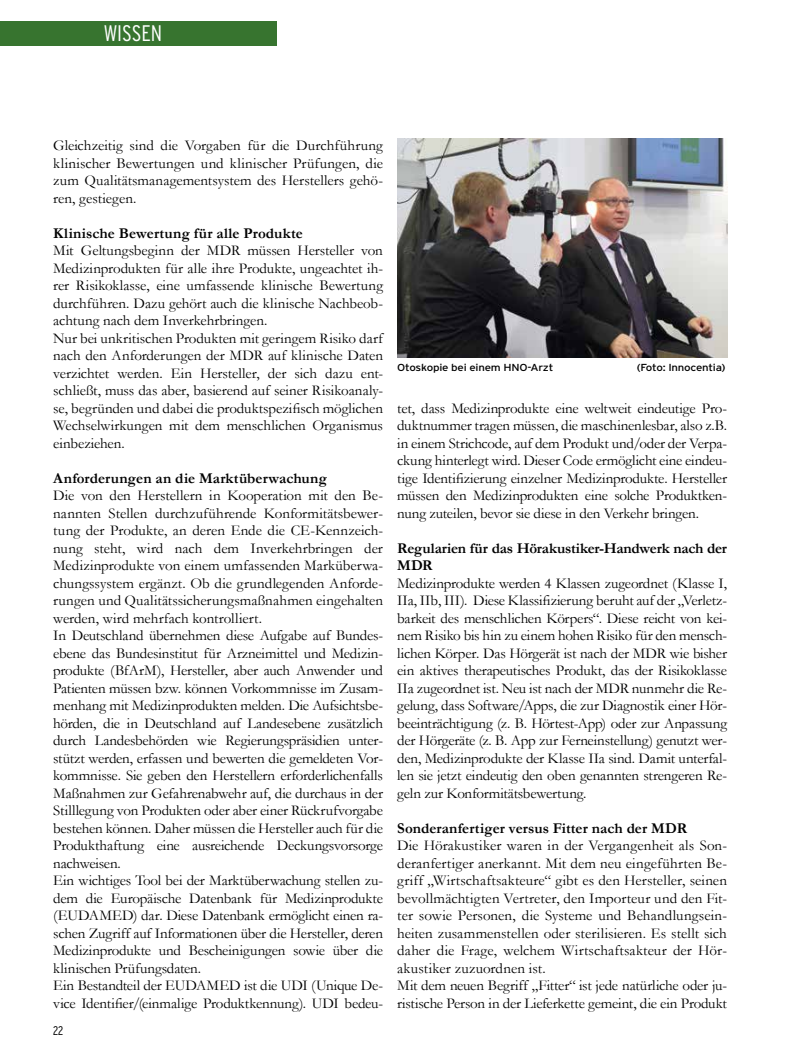
<style>
.page{position:relative;width:798px;height:1063px;background:#fff}
.page>*{position:absolute;margin:0;border:0;box-sizing:border-box;transform-origin:0 0}
.t1{font:300 condensed 22.5px "Interstate";color:#fff}
.t2{font:15px/17.5px "Garamond";letter-spacing:-.005em;color:#000;text-align:justify}
.t3{font:700 15px "Garamond";letter-spacing:.005em;color:#000}
.t4{font:700 15px/17.5px "Garamond";letter-spacing:-.015em;color:#000}
.t5{font:300 condensed 12.5px "Interstate";color:#000}
.t6{font:10.12px "Interstate";letter-spacing:-.02em;color:#000;scale:1.13 1}
</style>
<div class="page">
<img style="left:397px;top:138px;width:329px;height:220px">
<div style="left:0;top:21px;width:276px;height:25px;background:#37742f"></div>
<h1 class="t1" style="left:104px;top:21px;width:60px">WISSEN</h1>
<p class="t2" style="left:53px;top:136px;width:331px">Gleichzeitig sind die Vorgaben für die Durchführung klinischer Bewertungen und klinischer Prüfungen, die zum Qualitätsmanagementsystem des Herstellers gehö&shy;ren, gestiegen.</p>
<p class="t3" style="left:53px;top:224px;width:251px">Klinische Bewertung für alle Produkte</p>
<p class="t2" style="left:53px;top:241px;width:331px;text-align:left">Mit Geltungsbeginn der MDR müssen Hersteller von Medizinprodukten für alle ihre Produkte, ungeachtet ih&shy;rer Risikoklasse, eine umfassende klinische Bewertung durchführen. Dazu gehört auch die klinische Nachbeob&shy;achtung nach dem Inverkehrbringen.<br>Nur bei unkritischen Produkten mit geringem Risiko darf nach den Anforderungen der MDR auf klinische Daten verzichtet werden. Ein Hersteller, der sich dazu ent&shy;schließt, muss das aber, basierend auf seiner Risikoanaly&shy;se, begründen und dabei die produktspezifisch möglichen Wechselwirkungen mit dem menschlichen Organismus einbeziehen.</p>
<p class="t3" style="left:53px;top:469px;width:275px">Anforderungen an die Marktüberwachung</p>
<p class="t2" style="left:53px;top:486px;width:331px;text-align:left">Die von den Herstellern in Kooperation mit den Be&shy;nannten Stellen durchzuführende Konformitätsbewer&shy;tung der Produkte, an deren Ende die CE-Kennzeich&shy;nung steht, wird nach dem Inverkehrbringen der Medizinprodukte von einem umfassenden Marküberwa&shy;chungssystem ergänzt. Ob die grundlegenden Anforde&shy;rungen und Qualitätssicherungsmaßnahmen eingehalten werden, wird mehrfach kontrolliert.<br>In Deutschland übernehmen diese Aufgabe auf Bundes&shy;ebene das Bundesinstitut für Arzneimittel und Medizin&shy;produkte (BfArM), Hersteller, aber auch Anwender und Patienten müssen bzw. können Vorkommnisse im Zusam&shy;menhang mit Medizinprodukten melden. Die Aufsichtsbe&shy;hörden, die in Deutschland auf Landesebene zusätzlich durch Landesbehörden wie Regierungspräsidien unter&shy;stützt werden, erfassen und bewerten die gemeldeten Vor&shy;kommnisse. Sie geben den Herstellern erforderlichenfalls Maßnahmen zur Gefahrenabwehr auf, die durchaus in der Stilllegung von Produkten oder aber einer Rückrufvorgabe bestehen können. Daher müssen die Hersteller auch für die Produkthaftung eine ausreichende Deckungsvorsorge nachweisen.<br>Ein wichtiges Tool bei der Marktüberwachung stellen zu&shy;dem die Europäische Datenbank für Medizinprodukte (EUDAMED) dar. Diese Datenbank ermöglicht einen ra&shy;schen Zugriff auf Informationen über die Hersteller, deren Medizinprodukte und Bescheinigungen sowie über die klinischen Prüfungsdaten.<br>Ein Bestandteil der EUDAMED ist die UDI (Unique De&shy;vice Identifier/(einmalige Produktkennung). UDI bedeu-</p>
<p class="t5" style="left:53px;top:1023px;width:12px">22</p>
<p class="t6" style="left:397px;top:361px;width:140px">Otoskopie bei einem HNO-Arzt</p>
<p class="t6" style="left:636px;top:361px;width:80px">(Foto: Innocentia)</p>
<p class="t2" style="left:397px;top:399px;width:331px">tet, dass Medizinprodukte eine weltweit eindeutige Pro&shy;duktnummer tragen müssen, die maschinenlesbar, also z.B. in einem Strichcode, auf dem Produkt und/oder der Verpa&shy;ckung hinterlegt wird. Dieser Code ermöglicht eine eindeu&shy;tige Identifizierung einzelner Medizinprodukte. Hersteller müssen den Medizinprodukten eine solche Produktken&shy;nung zuteilen, bevor sie diese in den Verkehr bringen.</p>
<p class="t4" style="left:397px;top:539px;width:331px">Regularien für das Hörakustiker-Handwerk nach der<br>MDR</p>
<p class="t2" style="left:397px;top:574px;width:331px">Medizinprodukte werden 4 Klassen zugeordnet (Klasse I, IIa, IIb, III). Diese Klassifizierung beruht auf der „Verletz&shy;barkeit des menschlichen Körpers“. Diese reicht von kei&shy;nem Risiko bis hin zu einem hohen Risiko für den mensch&shy;lichen Körper. Das Hörgerät ist nach der MDR wie bisher ein aktives therapeutisches Produkt, das der Risikoklasse IIa zugeordnet ist. Neu ist nach der MDR nunmehr die Re&shy;gelung, dass Software/Apps, die zur Diagnostik einer Hör&shy;beeinträchtigung (z. B. Hörtest-App) oder zur Anpassung der Hörgeräte (z. B. App zur Ferneinstellung) genutzt wer&shy;den, Medizinprodukte der Klasse IIa sind. Damit unterfal&shy;len sie jetzt eindeutig den oben genannten strengeren Re&shy;geln zur Konformitätsbewertung.</p>
<p class="t3" style="left:397px;top:819px;width:291px">Sonderanfertiger versus Fitter nach der MDR</p>
<p class="t2" style="left:397px;top:837px;width:331px;text-align:left">Die Hörakustiker waren in der Vergangenheit als Son&shy;deranfertiger anerkannt. Mit dem neu eingeführten Be&shy;griff „Wirtschaftsakteure“ gibt es den Hersteller, seinen bevollmächtigten Vertreter, den Importeur und den Fit&shy;ter sowie Personen, die Systeme und Behandlungsein&shy;heiten zusammenstellen oder sterilisieren. Es stellt sich daher die Frage, welchem Wirtschaftsakteur der Hör&shy;akustiker zuzuordnen ist.<br>Mit dem neuen Begriff „Fitter“ ist jede natürliche oder ju&shy;ristische Person in der Lieferkette gemeint, die ein Produkt</p>
</div>
